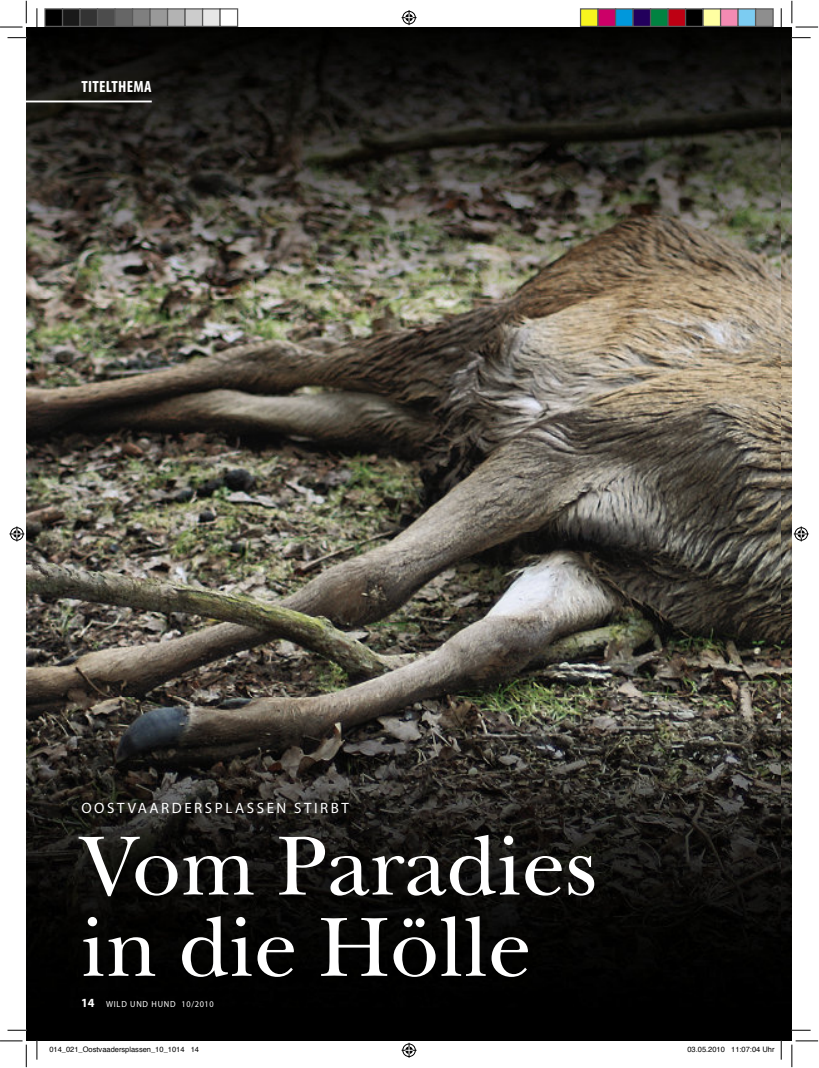
<style>
.page{position:relative;width:819px;height:1068px;background:#fff}
.page>*{position:absolute;margin:0;border:0;box-sizing:border-box;transform-origin:0 0}
.t1{font:87.5px/81.2px "Parey New Baskerville";color:#fff}
.t2{font:700 condensed 16.25px "Myriad Pro";letter-spacing:.02em;color:#fff}
.t3{font:15px "Myriad Pro";letter-spacing:.17em;color:#fff}
.t4{font:8.75px "Myriad Pro";letter-spacing:.095em;color:#fff;scale:.95 1}
.t5{font:7.5px "Helvetica";color:#000}
.s1{font-weight:700;font-size:12.5px}
</style>
<div class="page">
<img style="left:26px;top:27px;width:755px;height:1013px">
<svg style="left:781px;top:27px;width:11px;height:1013px;background:#4b463b"></svg>
<hr style="left:781px;top:27px;width:1px;height:272px;background:#fff">
<hr style="left:781px;top:697px;width:1px;height:343px;background:#fff">
<hr style="left:26px;top:101px;width:126px;height:1px;background:#fff">
<svg style="left:8px;top:37px;width:18px;height:1px"></svg>
<svg style="left:792px;top:37px;width:18px;height:1px"></svg>
<svg style="left:8px;top:1029px;width:18px;height:2px"></svg>
<svg style="left:792px;top:1029px;width:18px;height:2px"></svg>
<svg style="left:36px;top:8px;width:2px;height:19px"></svg>
<svg style="left:36px;top:1040px;width:2px;height:19px"></svg>
<svg style="left:780px;top:8px;width:2px;height:19px"></svg>
<svg style="left:0;top:1px;width:27px;height:27px"></svg>
<svg style="left:0;top:1040px;width:27px;height:27px"></svg>
<svg style="left:791px;top:1px;width:27px;height:27px"></svg>
<svg style="left:791px;top:1040px;width:27px;height:27px"></svg>
<svg style="left:401px;top:10px;width:15px;height:15px"></svg>
<svg style="left:401px;top:1042px;width:15px;height:15px"></svg>
<svg style="left:9px;top:526px;width:15px;height:15px"></svg>
<svg style="left:793px;top:526px;width:15px;height:15px"></svg>
<div style="left:45px;top:9px;width:18px;height:17px;background:#000"></div>
<div style="left:44px;top:8px;width:19px;height:19px;border:1px solid #595959"></div>
<div style="left:63px;top:9px;width:17px;height:17px;background:#191919"></div>
<div style="left:62px;top:8px;width:19px;height:19px;border:1px solid #595959"></div>
<div style="left:80px;top:9px;width:18px;height:17px;background:#333"></div>
<div style="left:79px;top:8px;width:19px;height:19px;border:1px solid #595959"></div>
<div style="left:98px;top:9px;width:17px;height:17px;background:#4c4c4c"></div>
<div style="left:97px;top:8px;width:19px;height:19px;border:1px solid #595959"></div>
<div style="left:115px;top:9px;width:18px;height:17px;background:#666"></div>
<div style="left:114px;top:8px;width:19px;height:19px;border:1px solid #595959"></div>
<div style="left:133px;top:9px;width:17px;height:17px;background:#7f7f7f"></div>
<div style="left:132px;top:8px;width:19px;height:19px;border:1px solid #595959"></div>
<div style="left:150px;top:9px;width:18px;height:17px;background:#999"></div>
<div style="left:149px;top:8px;width:19px;height:19px;border:1px solid #595959"></div>
<div style="left:168px;top:9px;width:17px;height:17px;background:#b3b3b3"></div>
<div style="left:167px;top:8px;width:19px;height:19px;border:1px solid #595959"></div>
<div style="left:185px;top:9px;width:18px;height:17px;background:#ccc"></div>
<div style="left:184px;top:8px;width:19px;height:19px;border:1px solid #595959"></div>
<div style="left:203px;top:9px;width:17px;height:17px;background:#e6e6e6"></div>
<div style="left:202px;top:8px;width:19px;height:19px;border:1px solid #595959"></div>
<div style="left:219px;top:8px;width:19px;height:19px;border:1px solid #595959"></div>
<div style="left:580px;top:9px;width:18px;height:17px;background:#f7f41e"></div>
<div style="left:580px;top:8px;width:18px;height:19px;border:1px solid #595959"></div>
<div style="left:598px;top:9px;width:17px;height:17px;background:#cc0068"></div>
<div style="left:597px;top:8px;width:19px;height:19px;border:1px solid #595959"></div>
<div style="left:615px;top:9px;width:18px;height:17px;background:#0098dc"></div>
<div style="left:615px;top:8px;width:18px;height:19px;border:1px solid #595959"></div>
<div style="left:633px;top:9px;width:17px;height:17px;background:#22005c"></div>
<div style="left:632px;top:8px;width:19px;height:19px;border:1px solid #595959"></div>
<div style="left:650px;top:9px;width:18px;height:17px;background:#008341"></div>
<div style="left:650px;top:8px;width:18px;height:19px;border:1px solid #595959"></div>
<div style="left:668px;top:9px;width:17px;height:17px;background:#be0013"></div>
<div style="left:667px;top:8px;width:19px;height:19px;border:1px solid #595959"></div>
<div style="left:685px;top:9px;width:18px;height:17px;background:#000"></div>
<div style="left:685px;top:8px;width:18px;height:19px;border:1px solid #595959"></div>
<div style="left:703px;top:9px;width:17px;height:17px;background:#ffffa2"></div>
<div style="left:702px;top:8px;width:19px;height:19px;border:1px solid #595959"></div>
<div style="left:720px;top:9px;width:18px;height:17px;background:#f48bb3"></div>
<div style="left:720px;top:8px;width:18px;height:19px;border:1px solid #595959"></div>
<div style="left:738px;top:9px;width:17px;height:17px;background:#7cccf2"></div>
<div style="left:737px;top:8px;width:19px;height:19px;border:1px solid #595959"></div>
<div style="left:755px;top:9px;width:18px;height:17px;background:#8e8e8e"></div>
<div style="left:755px;top:8px;width:18px;height:19px;border:1px solid #595959"></div>
<svg style="left:687px;top:1040px;width:95px;height:19px"></svg>
<h2 class="t2" style="left:81px;top:81px;width:72px">TITELTHEMA</h2>
<h3 class="t3" style="left:81px;top:800px;width:269px">OOSTVAARDERSPLASSEN STIRBT</h3>
<h1 class="t1" style="left:81px;top:823px;width:517px">Vom Paradies in die Hölle</h1>
<p class="t4" style="left:81px;top:999px;width:141px"><span class="s1">14</span> WILD UND HUND 10/2010</p>
<p class="t5" style="left:49px;top:1046px;width:151px">014_021_Oostvaadersplassen_10_1014 14</p>
<p class="t5" style="left:687px;top:1046px;width:89px">03.05.2010 11:07:04 Uhr</p>
</div>
